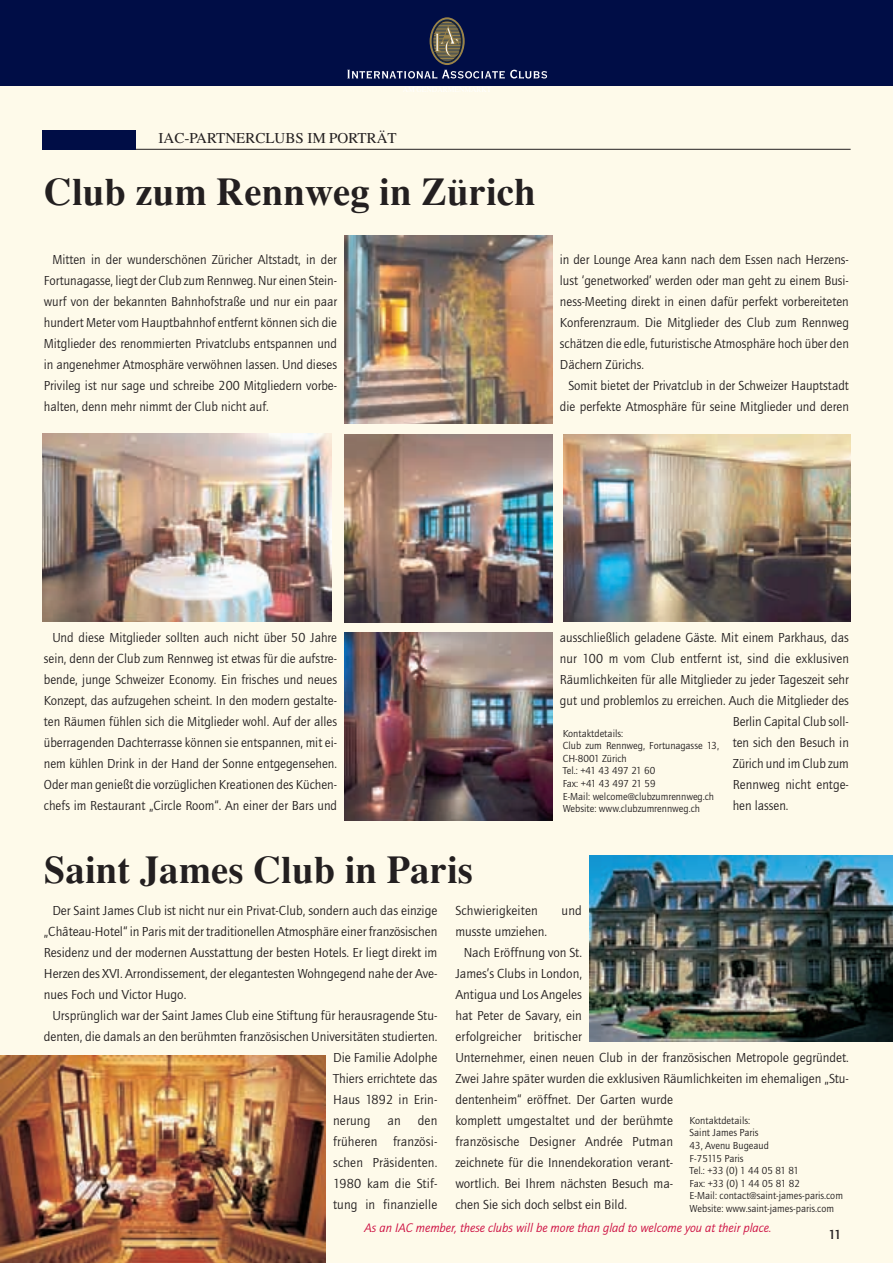
<style>
.page{position:relative;width:893px;height:1263px;background:#fff}
.page>*{position:absolute;margin:0;border:0;box-sizing:border-box;transform-origin:0 0}
.t1{font:700 39px "Times";color:#231f20}
.t2{font:15px "Times";color:#231f20}
.t3{font:13.5px/21px "Quay Sans";color:#231f20;text-align:justify}
.t4{font:500 13.5px "Quay Sans";color:#231f20}
.t5{font:italic 12.75px "Quay Sans";color:#cd0d40}
.t6{font:10.5px/12.6px "Quay Sans";color:#231f20}
</style>
<div class="page">
<img style="left:0;top:0;width:893px;height:1263px">
<p class="t2" style="left:159px;top:132px;width:240px">IAC-PARTNERCLUBS IM PORTRÄT</p>
<h1 class="t1" style="left:44px;top:178px;width:494px">Club zum Rennweg in Zürich</h1>
<p class="t3" style="left:44px;top:250px;width:295px;text-indent:9px">Mitten in der wunderschönen Züricher Altstadt, in der Fortunagasse, liegt der Club zum Rennweg. Nur einen Stein&shy;wurf von der bekannten Bahnhofstraße und nur ein paar hundert Meter vom Hauptbahnhof entfernt können sich die Mitglieder des renommierten Privatclubs entspannen und in angenehmer Atmosphäre verwöhnen lassen. Und dieses Privileg ist nur sage und schreibe 200 Mitgliedern vorbe&shy;halten, denn mehr nimmt der Club nicht auf.</p>
<p class="t3" style="left:560px;top:250px;width:290px">in der Lounge Area kann nach dem Essen nach Herzens&shy;lust ‘genetworked’ werden oder man geht zu einem Busi&shy;ness-Meeting direkt in einen dafür perfekt vorbereiteten Konferenzraum. Die Mitglieder des Club zum Rennweg schätzen die edle, futuristische Atmosphäre hoch über den Dächern Zürichs.</p>
<p class="t3" style="left:560px;top:376px;width:290px;text-align:right">Somit bietet der Privatclub in der Schweizer Hauptstadt die perfekte Atmosphäre für seine Mitglieder und deren</p>
<p class="t3" style="left:44px;top:628px;width:295px;text-indent:9px">Und diese Mitglieder sollten auch nicht über 50 Jahre sein, denn der Club zum Rennweg ist etwas für die aufstre&shy;bende, junge Schweizer Economy. Ein frisches und neues Konzept, das aufzugehen scheint. In den modern gestalte&shy;ten Räumen fühlen sich die Mitglieder wohl. Auf der alles überragenden Dachterrasse können sie entspannen, mit ei&shy;nem kühlen Drink in der Hand der Sonne entgegensehen.<br>Oder man genießt die vorzüglichen Kreationen des Küchen&shy;chefs im Restaurant „Circle Room“. An einer der Bars und</p>
<h1 class="t1" style="left:44px;top:856px;width:431px">Saint James Club in Paris</h1>
<p class="t3" style="left:560px;top:628px;width:290px">ausschließlich geladene Gäste. Mit einem Parkhaus, das</p>
<p class="t3" style="left:560px;top:649px;width:290px">nur 100 m vom Club entfernt ist, sind die exklusiven</p>
<p class="t3" style="left:560px;top:670px;width:290px">Räumlichkeiten für alle Mitglieder zu jeder Tageszeit sehr</p>
<p class="t3" style="left:560px;top:691px;width:290px">gut und problemlos zu erreichen. Auch die Mitglieder des</p>
<p class="t3" style="left:733px;top:712px;width:118px">Berlin Capital Club soll-</p>
<p class="t3" style="left:733px;top:733px;width:118px">ten sich den Besuch in</p>
<p class="t3" style="left:733px;top:754px;width:118px">Zürich und im Club zum</p>
<p class="t3" style="left:733px;top:775px;width:118px">Rennweg nicht entge-</p>
<p class="t3" style="left:733px;top:796px;width:57px">hen lassen.</p>
<p class="t6" style="left:563px;top:728px;width:158px">Kontaktdetails:<br>Club zum Rennweg, Fortunagasse 13,<br>CH-8001 Zürich<br>Tel.: +41 43 497 21 60<br>Fax: +41 43 497 21 59<br>E-Mail: welcome@clubzumrennweg.ch<br>Website: www.clubzumrennweg.ch</p>
<p class="t3" style="left:44px;top:901px;width:395px;text-indent:9px">Der Saint James Club ist nicht nur ein Privat-Club, sondern auch das einzige „Château-Hotel“ in Paris mit der traditionellen Atmosphäre einer französischen Residenz und der modernen Ausstattung der besten Hotels. Er liegt direkt im Herzen des XVI. Arrondissement, der elegantesten Wohngegend nahe der Ave&shy;nues Foch und Victor Hugo.</p>
<p class="t3" style="left:52px;top:1006px;width:386px">Ursprünglich war der Saint James Club eine Stiftung für herausragende Stu-</p>
<p class="t3" style="left:44px;top:1027px;width:395px">denten, die damals an den berühmten französischen Universitäten studierten.</p>
<p class="t3" style="left:333px;top:1048px;width:106px">Die Familie Adolphe</p>
<p class="t3" style="left:333px;top:1069px;width:106px">Thiers errichtete das</p>
<p class="t3" style="left:333px;top:1090px;width:106px">Haus 1892 in Erin-</p>
<p class="t3" style="left:333px;top:1111px;width:39px">nerung</p>
<p class="t3" style="left:387px;top:1111px;width:15px">an</p>
<p class="t3" style="left:455px;top:901px;width:84px">Schwierigkeiten</p>
<p class="t3" style="left:562px;top:901px;width:22px">und</p>
<p class="t3" style="left:455px;top:922px;width:93px">musste umziehen.</p>
<p class="t3" style="left:464px;top:943px;width:120px">Nach Eröffnung von St.</p>
<p class="t3" style="left:455px;top:964px;width:128px">James’s Clubs in London,</p>
<p class="t3" style="left:455px;top:985px;width:128px">Antigua und Los Angeles</p>
<p class="t3" style="left:455px;top:1006px;width:128px">hat Peter de Savary, ein</p>
<p class="t3" style="left:455px;top:1027px;width:128px">erfolgreicher britischer</p>
<p class="t3" style="left:455px;top:1048px;width:395px">Unternehmer, einen neuen Club in der französischen Metropole gegründet.</p>
<p class="t3" style="left:455px;top:1069px;width:395px">Zwei Jahre später wurden die exklusiven Räumlichkeiten im ehemaligen „Stu-</p>
<p class="t3" style="left:455px;top:1090px;width:219px">dentenheim“ eröffnet. Der Garten wurde</p>
<p class="t3" style="left:455px;top:1111px;width:219px">komplett umgestaltet und der berühmte</p>
<p class="t3" style="left:455px;top:1132px;width:219px">französische Designer Andrée Putman</p>
<p class="t3" style="left:455px;top:1153px;width:219px">zeichnete für die Innendekoration verant-</p>
<p class="t3" style="left:455px;top:1174px;width:219px">wortlich. Bei Ihrem nächsten Besuch ma-</p>
<p class="t3" style="left:455px;top:1195px;width:173px">chen Sie sich doch selbst ein Bild.</p>
<p class="t3" style="left:333px;top:1111px;width:106px;text-indent:85px">den früheren französi&shy;schen Präsidenten.<br>1980 kam die Stif&shy;tung in finanzielle</p>
<p class="t6" style="left:689px;top:1115px;width:155px">Kontaktdetails:<br>Saint James Paris<br>43, Avenu Bugeaud<br>F-75115 Paris<br>Tel.: +33 (0) 1 44 05 81 81<br>Fax: +33 (0) 1 44 05 81 82<br>E-Mail: contact@saint-james-paris.com<br>Website: www.saint-james-paris.com</p>
<p class="t5" style="left:364px;top:1222px;width:409px">As an IAC member, these clubs will be more than glad to welcome you at their place.</p>
<p class="t4" style="left:828px;top:1229px;width:15px">11</p>
</div>
